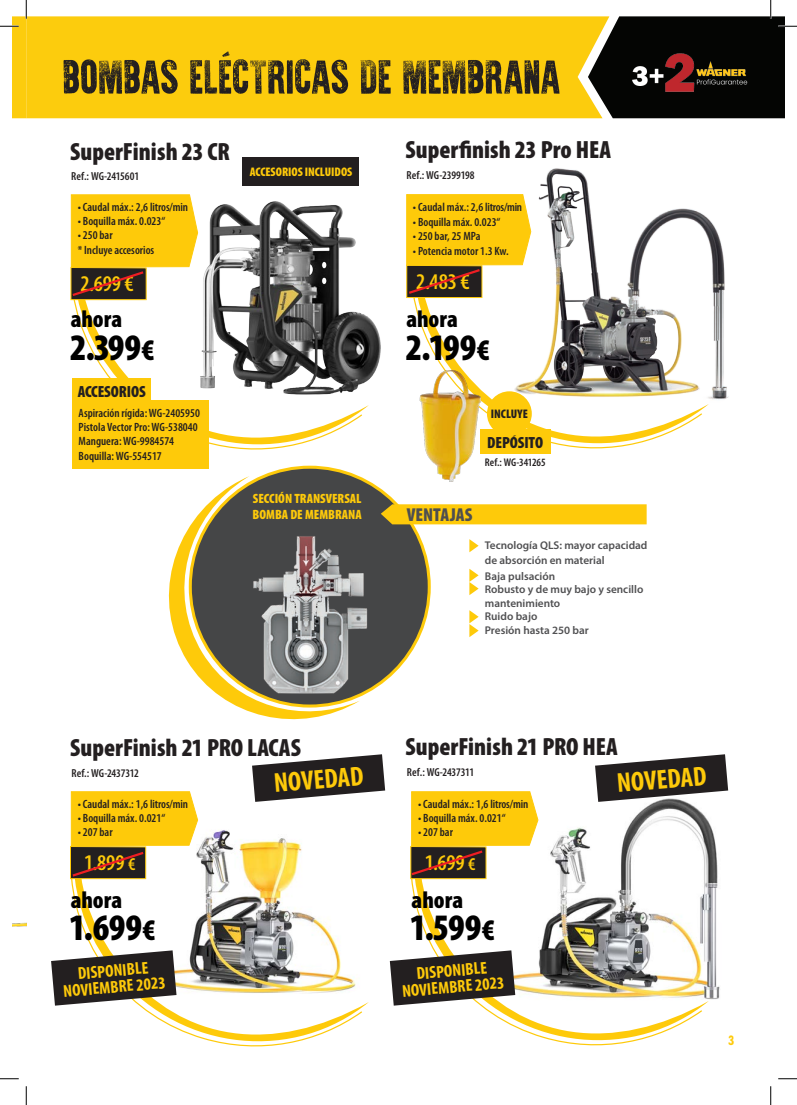
<style>
.page{position:relative;width:797px;height:1105px;background:#fff}
.page>*{position:absolute;margin:0;border:0;box-sizing:border-box;transform-origin:0 0}
.t1{font:900 condensed 37.5px "Myriad Pro";color:#000}
.t2{font:700 condensed 27.5px "Myriad Pro";color:#feca0a}
.Header_MyriadPro_BlackCond_26Pt{font:900 condensed 25px "Myriad Pro";color:#231f20}
.Überschrift_20Pt{font:900 condensed 25px "Myriad Pro";letter-spacing:.005em;color:#231f20}
.t3{font:900 condensed 24px "Myriad Pro";color:#000}
.Preis{font:600 condensed 22.5px "Myriad Pro";letter-spacing:-.005em;color:#feca0a}
.t4{font:900 condensed 18.75px "Myriad Pro";color:#4e4f50}
.t5{font:700 condensed 17.25px "Myriad Pro";color:#feca0a}
.t6{font:900 condensed 16.25px "Myriad Pro";letter-spacing:-.005em;color:#231f20}
.t7{font:900 condensed 13.5px "Myriad Pro";color:#feca0a}
.t8{font:900 condensed 12.5px "Myriad Pro";color:#feca0a}
.t9{font:900 condensed 12.5px "Myriad Pro";color:#231f20}
.t10{font:700 condensed 12.5px "Futura Std";color:#feca0a}
.t11{font:600 condensed 12px "Myriad Pro";color:#231f20}
.MyriadPro_SemiboldCond_8Pt_white_centere{font:600 condensed 11.62px "Myriad Pro";letter-spacing:-.01em;color:#231f20}
.t12{font:600 11.25px/15.6px "Myriad Pro";color:#505052}
.MyriadPro_SemiboldCond_8Pt_white_centere-2{font:600 condensed 11.12px "Myriad Pro";color:#231f20}
.s1{font-size:30px}
.s2{font-size:18px}
</style>
<div class="page">
<div style="left:27px;top:16px;width:561px;height:102px;background:#fccc0d"></div>
<img style="left:538px;top:789px;width:191px;height:213px">
<img style="left:198px;top:830px;width:104px;height:31px">
<div style="left:72px;top:400px;width:136px;height:68px;background:#feca0a"></div>
<svg style="left:538px;top:860px;width:170px;height:146px"></svg>
<svg style="left:413px;top:298px;width:290px;height:156px"></svg>
<svg style="left:410px;top:875px;width:293px;height:171px"></svg>
<svg style="left:201px;top:861px;width:168px;height:146px"></svg>
<img style="left:509px;top:168px;width:220px;height:235px">
<svg style="left:70px;top:300px;width:293px;height:159px"></svg>
<svg style="left:70px;top:876px;width:293px;height:171px"></svg>
<svg style="left:168px;top:476px;width:192px;height:244px"></svg>
<div style="left:190px;top:467px;width:239px;height:239px;background:#454647;border-radius:50%"></div>
<svg style="left:381px;top:504px;width:265px;height:20px;background:#fac70e"></svg>
<svg style="left:469px;top:539px;width:9px;height:13px"></svg>
<svg style="left:469px;top:569px;width:9px;height:26px"></svg>
<svg style="left:469px;top:610px;width:9px;height:27px"></svg>
<img style="left:238px;top:536px;width:135px;height:159px">
<svg style="left:70px;top:194px;width:98px;height:106px;background:#d0a823"></svg>
<svg style="left:70px;top:791px;width:128px;height:88px"></svg>
<svg style="left:407px;top:194px;width:124px;height:104px;background:#d9b331"></svg>
<svg style="left:410px;top:791px;width:128px;height:88px"></svg>
<img style="left:414px;top:367px;width:70px;height:115px">
<svg style="left:390px;top:950px;width:125px;height:56px"></svg>
<svg style="left:51px;top:950px;width:125px;height:56px"></svg>
<img style="left:168px;top:110px;width:239px;height:297px">
<svg style="left:252px;top:754px;width:133px;height:48px"></svg>
<svg style="left:595px;top:754px;width:133px;height:48px"></svg>
<div style="left:480px;top:429px;width:70px;height:25px;background:#feca0a"></div>
<div style="left:487px;top:391px;width:45px;height:45px;background:#feca0a;border-radius:50%"></div>
<div style="left:243px;top:157px;width:116px;height:29px;background:#231f20"></div>
<div style="left:72px;top:378px;width:78px;height:25px;background:#feca0a"></div>
<svg style="left:63px;top:51px;width:496px;height:43px;background:#a28414"></svg>
<svg style="left:778px;top:1078px;width:19px;height:1px"></svg>
<svg style="left:0;top:0;width:27px;height:1079px"></svg>
<svg style="left:25px;top:1086px;width:2px;height:19px"></svg>
<svg style="left:588px;top:0;width:209px;height:118px"></svg>
<svg style="left:770px;top:1086px;width:1px;height:19px"></svg>
<p class="Header_MyriadPro_BlackCond_26Pt" style="left:70px;top:138px;width:161px">SuperFinish 23 CR</p>
<p class="Überschrift_20Pt" style="left:405px;top:135px;width:207px">Superfinish 23 Pro HEA</p>
<p class="MyriadPro_SemiboldCond_8Pt_white_centere" style="left:71px;top:169px;width:69px">Ref.: WG-2415601</p>
<p class="t8" style="left:250px;top:165px;width:104px">ACCESORIOS INCLUIDOS</p>
<p class="MyriadPro_SemiboldCond_8Pt_white_centere" style="left:406px;top:168px;width:70px">Ref.: WG-2399198</p>
<p class="t11" style="left:78px;top:199px;width:112px">• Caudal máx.: 2,6 litros/min</p>
<p class="t11" style="left:78px;top:214px;width:89px">• Boquilla máx. 0.023“</p>
<p class="t11" style="left:78px;top:228px;width:36px">• 250 bar</p>
<p class="t11" style="left:78px;top:242px;width:78px">* Incluye accesorios</p>
<p class="t11" style="left:413px;top:200px;width:111px">• Caudal máx.: 2,6 litros/min</p>
<p class="t11" style="left:413px;top:214px;width:89px">• Boquilla máx. 0.023“</p>
<p class="t11" style="left:413px;top:229px;width:69px">• 250 bar, 25 MPa</p>
<p class="t11" style="left:413px;top:243px;width:97px">• Potencia motor 1.3 Kw.</p>
<p class="Preis" style="left:80px;top:270px;width:55px">2.699 €</p>
<p class="Preis" style="left:416px;top:268px;width:55px">2.483 €</p>
<p class="t3" style="left:71px;top:306px;width:53px">ahora</p>
<p class="t1" style="left:71px;top:326px;width:85px">2.399<span class="s1">€</span></p>
<p class="t3" style="left:406px;top:306px;width:53px">ahora</p>
<p class="t1" style="left:406px;top:326px;width:85px">2.199<span class="s1">€</span></p>
<p class="t6" style="left:78px;top:383px;width:70px">ACCESORIOS</p>
<p class="t11" style="left:79px;top:405px;width:123px">Aspiración rígida: WG-2405950</p>
<p class="t11" style="left:79px;top:420px;width:120px">Pistola Vector Pro: WG-538040</p>
<p class="t11" style="left:79px;top:434px;width:97px">Manguera: WG-9984574</p>
<p class="t11" style="left:79px;top:448px;width:85px">Boquilla: WG-554517</p>
<p class="t9" style="left:491px;top:407px;width:38px">INCLUYE</p>
<p class="t6" style="left:487px;top:433px;width:57px">DEPÓSITO</p>
<p class="MyriadPro_SemiboldCond_8Pt_white_centere-2" style="left:485px;top:456px;width:62px">Ref.: WG-341265</p>
<p class="t7" style="left:253px;top:491px;width:110px">SECCIÓN TRANSVERSAL</p>
<p class="t7" style="left:252px;top:507px;width:111px">BOMBA DE MEMBRANA</p>
<p class="t4" style="left:407px;top:504px;width:67px">VENTAJAS</p>
<p class="t12" style="left:485px;top:537px;width:164px">Tecnología QLS: mayor capacidad de absorción en material</p>
<p class="t12" style="left:485px;top:568px;width:72px">Baja pulsación</p>
<p class="t12" style="left:485px;top:583px;width:160px;line-height:13.5px">Robusto y de muy bajo y sencillo mantenimiento</p>
<p class="t12" style="left:485px;top:608px;width:54px">Ruido bajo</p>
<p class="t12" style="left:485px;top:622px;width:106px">Presión hasta 250 bar</p>
<p class="Header_MyriadPro_BlackCond_26Pt" style="left:70px;top:734px;width:232px">SuperFinish 21 PRO LACAS</p>
<p class="Header_MyriadPro_BlackCond_26Pt" style="left:405px;top:733px;width:214px">SuperFinish 21 PRO HEA</p>
<p class="MyriadPro_SemiboldCond_8Pt_white_centere" style="left:71px;top:766px;width:69px">Ref.: WG-2437312</p>
<p class="t11" style="left:78px;top:796px;width:112px">• Caudal máx.: 1,6 litros/min</p>
<p class="t11" style="left:78px;top:810px;width:89px">• Boquilla máx. 0.021“</p>
<p class="t11" style="left:78px;top:825px;width:36px">• 207 bar</p>
<p class="t2" style="left:272px;top:766px;width:91px;rotate:-5deg">NOVEDAD</p>
<p class="t2" style="left:615px;top:766px;width:91px;rotate:-5deg">NOVEDAD</p>
<p class="MyriadPro_SemiboldCond_8Pt_white_centere" style="left:407px;top:765px;width:69px">Ref.: WG-2437311</p>
<p class="t11" style="left:418px;top:796px;width:112px">• Caudal máx.: 1,6 litros/min</p>
<p class="t11" style="left:418px;top:810px;width:89px">• Boquilla máx. 0.021“</p>
<p class="t11" style="left:418px;top:825px;width:36px">• 207 bar</p>
<p class="Preis" style="left:84px;top:849px;width:53px">1.899 <span class="s2">€</span></p>
<p class="Preis" style="left:425px;top:849px;width:52px">1.699 <span class="s2">€</span></p>
<p class="t3" style="left:71px;top:886px;width:53px">ahora</p>
<p class="t1" style="left:71px;top:907px;width:86px">1.699<span class="s1">€</span></p>
<p class="t5" style="left:77px;top:963px;width:72px;rotate:-5deg">DISPONIBLE</p>
<p class="t5" style="left:62px;top:980px;width:104px;rotate:-5deg">NOVIEMBRE 2023</p>
<p class="t3" style="left:411px;top:886px;width:53px">ahora</p>
<p class="t1" style="left:411px;top:907px;width:85px">1.599<span class="s1">€</span></p>
<p class="t5" style="left:416px;top:963px;width:72px;rotate:-5deg">DISPONIBLE</p>
<p class="t5" style="left:401px;top:980px;width:104px;rotate:-5deg">NOVIEMBRE 2023</p>
<p class="t10" style="left:728px;top:1032px;width:8px">3</p>
</div>
